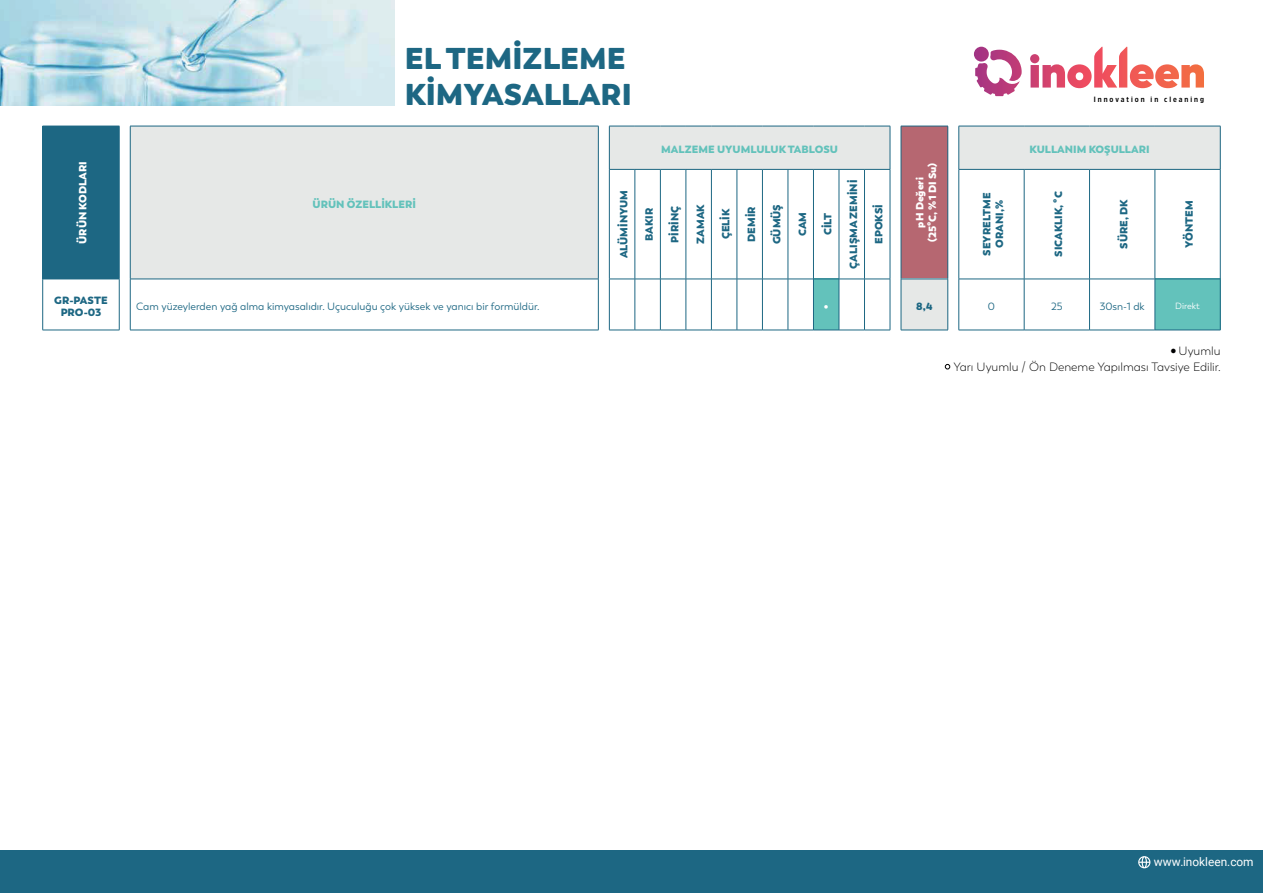
<style>
.page{position:relative;width:1263px;height:893px;background:#fff}
.page>*{position:absolute;margin:0;border:0;box-sizing:border-box;transform-origin:0 0}
.t1{font:800 30px/36px "Boston";color:#1d6783}
.t2{font:300 12px/16.2px "Boston";color:#000001;text-align:right}
.t3{font:11.85px "Roboto";color:#fff}
.t4{font:800 10.5px/12.6px "Boston";color:#1d6783;text-align:center}
.t5{font:10.5px "Boston";color:#1d6783}
.t6{font:800 10.5px "Boston";color:#63c2bb}
.t7{font:800 10.5px/12.6px "Boston";color:#fff;text-align:center}
.t8{font:9px "Boston";color:#fff}
.t9{font:700 7.65px "Amsi Pro Narw";letter-spacing:.26em;color:#000}
.s1{font-weight:800;font-size:13.5px}
</style>
<div class="page">
<div style="left:43px;top:126px;width:76px;height:153px;background:#1d6783"></div>
<hr style="left:42px;top:126px;width:1px;height:153px;background:#1d6783">
<hr style="left:119px;top:126px;width:1px;height:153px;background:#1d6783">
<hr style="left:42px;top:279px;width:1px;height:51px;background:#1d6783">
<hr style="left:119px;top:279px;width:1px;height:51px;background:#1d6783">
<hr style="left:43px;top:330px;width:76px;height:1px;background:#1d6783">
<hr style="left:43px;top:279px;width:76px;height:1px;background:#1d6783">
<div style="left:901px;top:126px;width:47px;height:153px;background:#b66771"></div>
<div style="left:901px;top:279px;width:47px;height:51px;background:#e6e8e7"></div>
<hr style="left:901px;top:126px;width:47px;height:1px;background:#1d6783">
<hr style="left:901px;top:126px;width:1px;height:153px;background:#1d6783">
<hr style="left:947px;top:126px;width:1px;height:153px;background:#1d6783">
<hr style="left:901px;top:279px;width:47px;height:1px;background:#1d6783">
<hr style="left:901px;top:279px;width:1px;height:51px;background:#1d6783">
<hr style="left:947px;top:279px;width:1px;height:51px;background:#1d6783">
<hr style="left:901px;top:330px;width:47px;height:1px;background:#1d6783">
<div style="left:609px;top:126px;width:281px;height:43px;background:#e6e8e7"></div>
<div style="left:813px;top:279px;width:26px;height:51px;background:#63c2bb"></div>
<hr style="left:609px;top:126px;width:1px;height:43px;background:#1d6783">
<svg style="left:609px;top:126px;width:281px;height:1px"></svg>
<hr style="left:890px;top:126px;width:1px;height:43px;background:#1d6783">
<hr style="left:609px;top:170px;width:1px;height:109px;background:#1d6783">
<hr style="left:635px;top:170px;width:1px;height:109px;background:#1d6783">
<hr style="left:660px;top:170px;width:1px;height:109px;background:#1d6783">
<hr style="left:686px;top:170px;width:1px;height:109px;background:#1d6783">
<hr style="left:711px;top:170px;width:1px;height:109px;background:#1d6783">
<hr style="left:737px;top:170px;width:1px;height:109px;background:#1d6783">
<hr style="left:762px;top:170px;width:1px;height:109px;background:#1d6783">
<hr style="left:788px;top:170px;width:1px;height:109px;background:#1d6783">
<hr style="left:813px;top:170px;width:1px;height:109px;background:#1d6783">
<hr style="left:839px;top:170px;width:1px;height:109px;background:#1d6783">
<hr style="left:864px;top:170px;width:1px;height:109px;background:#1d6783">
<hr style="left:890px;top:170px;width:1px;height:109px;background:#1d6783">
<hr style="left:609px;top:279px;width:1px;height:51px;background:#1d6783">
<hr style="left:635px;top:279px;width:1px;height:51px;background:#1d6783">
<hr style="left:660px;top:279px;width:1px;height:51px;background:#1d6783">
<hr style="left:686px;top:279px;width:1px;height:51px;background:#1d6783">
<hr style="left:711px;top:279px;width:1px;height:51px;background:#1d6783">
<hr style="left:737px;top:279px;width:1px;height:51px;background:#1d6783">
<hr style="left:762px;top:279px;width:1px;height:51px;background:#1d6783">
<hr style="left:788px;top:279px;width:1px;height:51px;background:#1d6783">
<hr style="left:813px;top:279px;width:1px;height:51px;background:#1d6783">
<hr style="left:839px;top:279px;width:1px;height:51px;background:#1d6783">
<svg style="left:609px;top:279px;width:281px;height:1px"></svg>
<hr style="left:864px;top:279px;width:1px;height:51px;background:#1d6783">
<hr style="left:890px;top:279px;width:1px;height:51px;background:#1d6783">
<svg style="left:609px;top:330px;width:281px;height:1px"></svg>
<svg style="left:609px;top:169px;width:281px;height:1px"></svg>
<div style="left:959px;top:126px;width:261px;height:43px;background:#e6e8e7"></div>
<div style="left:1155px;top:279px;width:65px;height:51px;background:#63c2bb"></div>
<hr style="left:959px;top:126px;width:65px;height:1px;background:#1d6783">
<hr style="left:958px;top:126px;width:1px;height:43px;background:#1d6783">
<hr style="left:1024px;top:126px;width:65px;height:1px;background:#1d6783">
<hr style="left:1089px;top:126px;width:66px;height:1px;background:#1d6783">
<hr style="left:1155px;top:126px;width:65px;height:1px;background:#1d6783">
<hr style="left:1220px;top:126px;width:1px;height:43px;background:#1d6783">
<hr style="left:958px;top:170px;width:1px;height:109px;background:#1d6783">
<hr style="left:1024px;top:170px;width:1px;height:109px;background:#1d6783">
<hr style="left:1089px;top:170px;width:1px;height:109px;background:#1d6783">
<hr style="left:1155px;top:170px;width:1px;height:109px;background:#1d6783">
<hr style="left:1220px;top:170px;width:1px;height:109px;background:#1d6783">
<hr style="left:959px;top:279px;width:65px;height:1px;background:#1d6783">
<hr style="left:958px;top:279px;width:1px;height:51px;background:#1d6783">
<hr style="left:1024px;top:279px;width:65px;height:1px;background:#1d6783">
<hr style="left:1024px;top:279px;width:1px;height:51px;background:#1d6783">
<hr style="left:1089px;top:279px;width:66px;height:1px;background:#1d6783">
<hr style="left:1089px;top:279px;width:1px;height:51px;background:#1d6783">
<hr style="left:1155px;top:279px;width:65px;height:1px;background:#1d6783">
<hr style="left:1155px;top:279px;width:1px;height:51px;background:#1d6783">
<hr style="left:1220px;top:279px;width:1px;height:51px;background:#1d6783">
<hr style="left:959px;top:330px;width:65px;height:1px;background:#1d6783">
<hr style="left:1024px;top:330px;width:65px;height:1px;background:#1d6783">
<hr style="left:1089px;top:330px;width:66px;height:1px;background:#1d6783">
<hr style="left:1155px;top:330px;width:65px;height:1px;background:#1d6783">
<hr style="left:959px;top:169px;width:65px;height:1px;background:#1d6783">
<hr style="left:1024px;top:169px;width:65px;height:1px;background:#1d6783">
<hr style="left:1089px;top:169px;width:66px;height:1px;background:#1d6783">
<hr style="left:1155px;top:169px;width:65px;height:1px;background:#1d6783">
<div style="left:130px;top:126px;width:468px;height:153px;background:#e6e8e7"></div>
<hr style="left:130px;top:126px;width:468px;height:1px;background:#1d6783">
<hr style="left:130px;top:126px;width:1px;height:153px;background:#1d6783">
<hr style="left:598px;top:126px;width:1px;height:153px;background:#1d6783">
<hr style="left:130px;top:279px;width:468px;height:1px;background:#1d6783">
<hr style="left:130px;top:279px;width:1px;height:51px;background:#1d6783">
<hr style="left:598px;top:279px;width:1px;height:51px;background:#1d6783">
<hr style="left:130px;top:330px;width:468px;height:1px;background:#1d6783">
<img style="left:0;top:0;width:394px;height:105px">
<svg style="left:945px;top:364px;width:5px;height:5px"></svg>
<div style="left:0;top:850px;width:1263px;height:43px;background:#1d6783"></div>
<svg style="left:1138px;top:856px;width:12px;height:12px"></svg>
<svg style="left:974px;top:47px;width:48px;height:49px"></svg>
<svg style="left:1030px;top:47px;width:174px;height:41px"></svg>
<p class="t7" style="left:76px;top:244px;width:84px;rotate:-90deg">ÜRÜN KODLARI</p>
<p class="t4" style="left:54px;top:294px;width:55px">GR-PASTE<br>PRO-03</p>
<h1 class="t1" style="left:405px;top:41px;width:229px">EL TEMİZLEME<br>KİMYASALLARI</h1>
<p class="t6" style="left:313px;top:197px;width:105px">ÜRÜN ÖZELLİKLERİ</p>
<p class="t5" style="left:136px;top:300px;width:405px">Cam yüzeylerden yağ alma kimyasalıdır. Uçuculuğu çok yüksek ve yanıcı bir formüldür.</p>
<p class="t4" style="left:617px;top:258px;width:70px;rotate:-90deg">ALÜMİNYUM</p>
<p class="t6" style="left:661px;top:143px;width:178px">MALZEME UYUMLULUK TABLOSU</p>
<p class="t4" style="left:643px;top:241px;width:35px;rotate:-90deg">BAKIR</p>
<p class="t4" style="left:669px;top:243px;width:38px;rotate:-90deg">PİRİNÇ</p>
<p class="t4" style="left:694px;top:244px;width:41px;rotate:-90deg">ZAMAK</p>
<p class="t4" style="left:720px;top:239px;width:32px;rotate:-90deg">ÇELİK</p>
<p class="t4" style="left:745px;top:242px;width:37px;rotate:-90deg">DEMİR</p>
<p class="t4" style="left:771px;top:244px;width:42px;rotate:-90deg">GÜMÜŞ</p>
<p class="t4" style="left:796px;top:236px;width:26px;rotate:-90deg">CAM</p>
<p class="t4" style="left:822px;top:235px;width:24px;rotate:-90deg">CİLT</p>
<p class="t4" style="left:847px;top:269px;width:90px;rotate:-90deg">ÇALIŞMA ZEMİNİ</p>
<p class="t4" style="left:873px;top:244px;width:41px;rotate:-90deg">EPOKSİ</p>
<p class="t7" style="left:824px;top:300px;width:6px">•</p>
<p class="t7" style="left:913px;top:242px;width:81px;rotate:-90deg">pH Değeri (25ºC, %1 DI Su)</p>
<p class="t9" style="left:1094px;top:94px;width:112px">Innovation in cleaning</p>
<p class="t6" style="left:1029px;top:143px;width:122px">KULLANIM KOŞULLARI</p>
<p class="t4" style="left:981px;top:256px;width:64px;rotate:-90deg">SEYRELTME<br>ORANI,%</p>
<p class="t4" style="left:1052px;top:257px;width:67px;rotate:-90deg">SICAKLIK, ºC</p>
<p class="t4" style="left:1118px;top:249px;width:51px;rotate:-90deg">SÜRE, DK</p>
<p class="t4" style="left:1183px;top:248px;width:49px;rotate:-90deg">YÖNTEM</p>
<p class="t4" style="left:916px;top:300px;width:18px">8,4</p>
<p class="t5" style="left:988px;top:300px;width:9px">0</p>
<p class="t5" style="left:1051px;top:300px;width:13px">25</p>
<p class="t5" style="left:1100px;top:300px;width:46px">30sn-1 dk</p>
<p class="t8" style="left:1175px;top:301px;width:26px">Direkt</p>
<p class="t2" style="left:953px;top:342px;width:269px"><span class="s1">•</span> Uyumlu<br>Yarı Uyumlu / Ön Deneme Yapılması Tavsiye Edilir.</p>
<p class="t3" style="left:1154px;top:853px;width:101px">www.inokleen.com</p>
</div>
